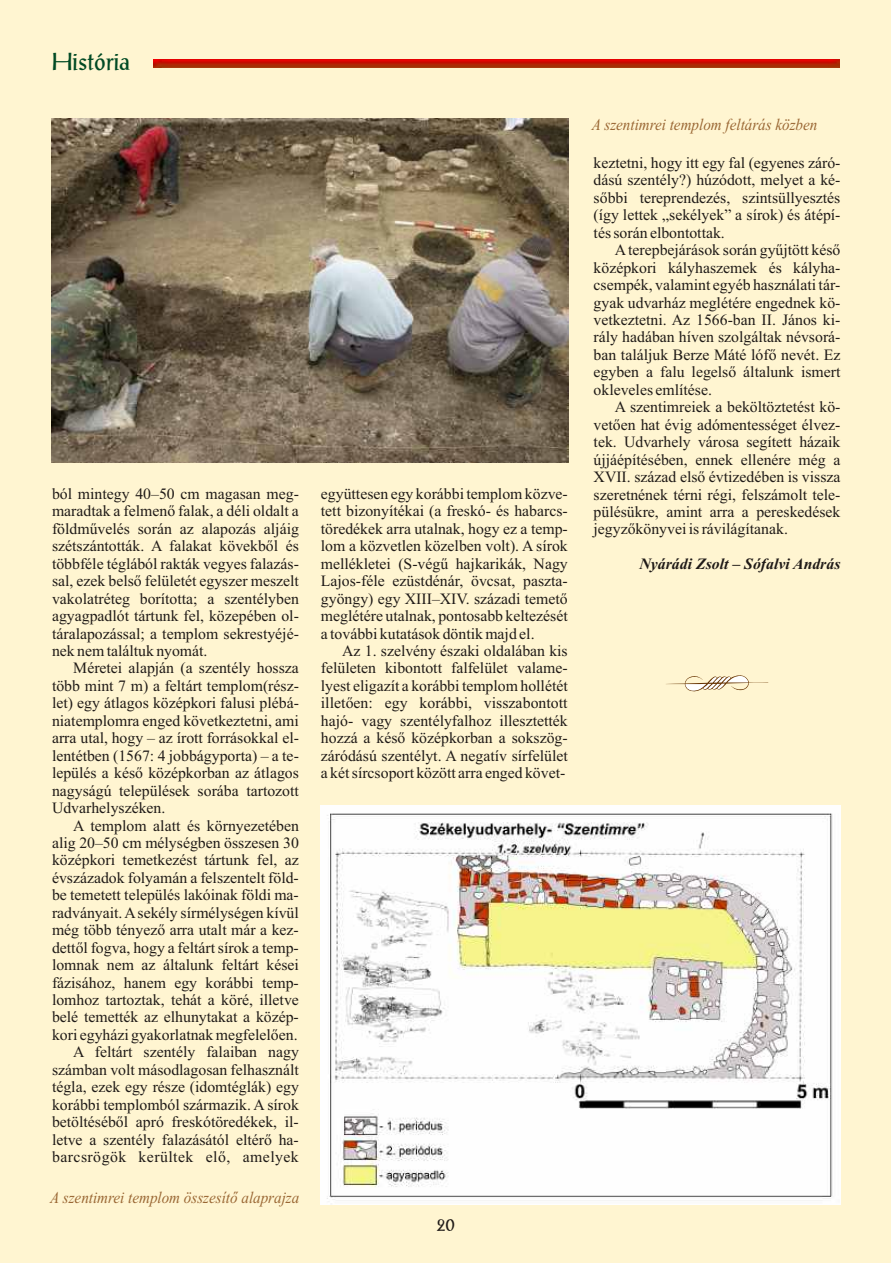
<style>
.page{position:relative;width:891px;height:1263px;background:#fff}
.page>*{position:absolute;margin:0;border:0;box-sizing:border-box;transform-origin:0 0}
.t1{font:24px "Antiqua Light SSK";color:#004a24}
.t2{font:18px "Antiqua Light SSK";color:#1f1a17}
.t3{font:italic 16.5px "Times New Roman";color:#963;scale:.91 1}
.t4{font:15.75px/17.4px "Times New Roman";color:#1f1a17;text-align:justify}
.t5{font:italic 700 15.75px "Times New Roman";color:#1f1a17}
</style>
<div class="page">
<div style="left:0;top:0;width:890px;height:1262px;background:#fff5d1"></div>
<img style="left:321px;top:805px;width:518px;height:398px">
<img style="left:52px;top:118px;width:516px;height:345px">
<svg style="left:666px;top:675px;width:102px;height:17px"></svg>
<img style="left:153px;top:59px;width:685px;height:8px">
<h1 class="t1" style="left:52px;top:47px;width:80px">História</h1>
<p class="t4" style="left:52px;top:486px;width:248px">ból mintegy 40–50 cm magasan meg&shy;maradtak a felmenő falak, a déli oldalt a földművelés során az alapozás aljáig szétszántották. A falakat kövekből és többféle téglából rakták vegyes falazás&shy;sal, ezek belső felületét egyszer meszelt vakolatréteg borította; a szentélyben agyagpadlót tártunk fel, közepében ol&shy;táralapozással; a templom sekrestyéjé&shy;nek nem találtuk nyomát.</p>
<p class="t4" style="left:52px;top:661px;width:248px;text-indent:21px">Méretei alapján (a szentély hossza több mint 7 m) a feltárt templom(rész&shy;let) egy átlagos középkori falusi plébá&shy;niatemplomra enged következtetni, ami arra utal, hogy – az írott forrásokkal el&shy;lentétben (1567: 4 jobbágyporta) – a te&shy;lepülés a késő középkorban az átlagos nagyságú települések sorába tartozott Udvarhelyszéken.</p>
<p class="t4" style="left:52px;top:818px;width:248px;text-align:right">A templom alatt és környezetében alig 20–50 cm mélységben összesen 30 középkori temetkezést tártunk fel, az évszázadok folyamán a felszentelt föld&shy;be temetett település lakóinak földi ma&shy;radványait. Asekély sírmélységen kívül még több tényező arra utalt már a kez&shy;dettől fogva, hogy a feltárt sírok a temp&shy;lomnak nem az általunk feltárt kései fázisához, hanem egy korábbi temp&shy;lomhoz tartoztak, tehát a köré, illetve belé temették az elhunytakat a közép&shy;kori egyházi gyakorlatnak megfelelően.<br>A feltárt szentély falaiban nagy számban volt másodlagosan felhasznált tégla, ezek egy része (idomtéglák) egy korábbi templomból származik. A sírok betöltéséből apró freskótöredékek, il&shy;letve a szentély falazásától eltérő ha&shy;barcsrögök kerültek elő, amelyek</p>
<p class="t3" style="left:50px;top:1191px;width:275px">A szentimrei templom összesítő alaprajza</p>
<p class="t4" style="left:321px;top:486px;width:248px">együttesen egy korábbi templom közve&shy;tett bizonyítékai (a freskó- és habarcs&shy;töredékek arra utalnak, hogy ez a temp&shy;lom a közvetlen közelben volt). A sírok mellékletei (S-végű hajkarikák, Nagy Lajos-féle ezüstdénár, övcsat, paszta&shy;gyöngy) egy XIII–XIV. századi temető meglétére utalnak, pontosabb keltezését a további kutatások döntik majd el.</p>
<p class="t4" style="left:321px;top:643px;width:248px;text-indent:21px">Az 1. szelvény északi oldalában kis felületen kibontott falfelület valame&shy;lyest eligazít a korábbi templom hollétét illetően: egy korábbi, visszabontott hajó- vagy szentélyfalhoz illesztették hozzá a késő középkorban a sokszög&shy;záródású szentélyt. A negatív sírfelület a két sírcsoport között arra enged követ-</p>
<p class="t2" style="left:436px;top:1213px;width:20px">20</p>
<p class="t3" style="left:591px;top:118px;width:249px">A szentimrei templom feltárás közben</p>
<p class="t4" style="left:593px;top:155px;width:248px">keztetni, hogy itt egy fal (egyenes záró&shy;dású szentély?) húzódott, melyet a ké&shy;sőbbi tereprendezés, szintsüllyesztés (így lettek „sekélyek” a sírok) és átépí&shy;tés során elbontottak.</p>
<p class="t4" style="left:593px;top:243px;width:248px;text-indent:21px">Aterepbejárások során gyűjtött késő középkori kályhaszemek és kályha&shy;csempék, valamint egyéb használati tár&shy;gyak udvarház meglétére engednek kö&shy;vetkeztetni. Az 1566-ban II. János ki&shy;rály hadában híven szolgáltak névsorá&shy;ban találjuk Berze Máté lófő nevét. Ez egyben a falu legelső általunk ismert okleveles említése.</p>
<p class="t4" style="left:593px;top:400px;width:248px;text-indent:21px">A szentimreiek a beköltöztetést kö&shy;vetően hat évig adómentességet élvez&shy;tek. Udvarhely városa segített házaik újjáépítésében, ennek ellenére még a XVII. század első évtizedében is vissza szeretnének térni régi, felszámolt tele&shy;pülésükre, amint arra a pereskedések jegyzőkönyvei is rávilágítanak.</p>
<p class="t5" style="left:639px;top:558px;width:202px">Nyárádi Zsolt – Sófalvi András</p>
</div>
